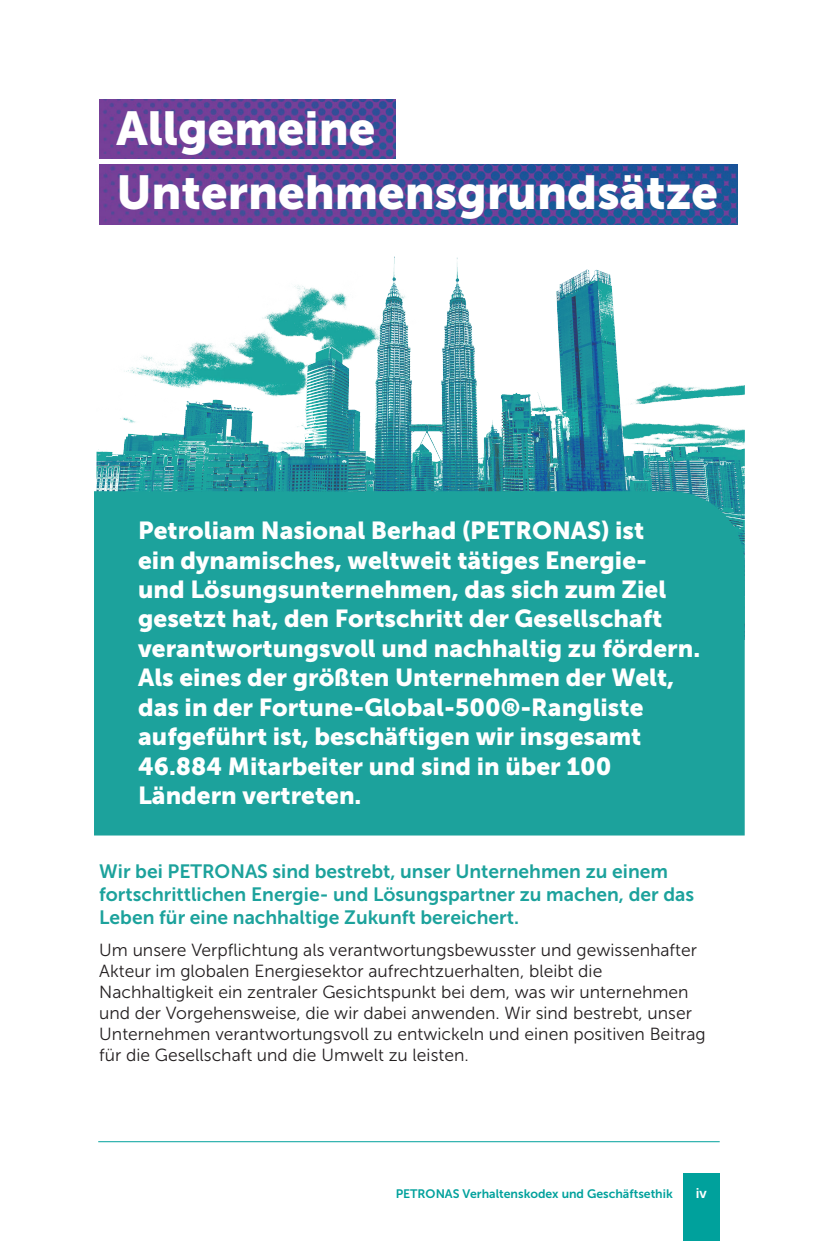
<style>
.page{position:relative;width:819px;height:1241px;background:#fff}
.page>*{position:absolute;margin:0;border:0;box-sizing:border-box;transform-origin:0 0}
.t1{font:47.25px/64.8px "Museo Sans 900";color:#fff}
.t2{font:24.5px/29.4px "Museo Sans 900";color:#fff}
.t3{font:19.25px/23.1px "Museo Sans 700";color:#1ca29c}
.t4{font:17.5px/21px "Museo Sans 300";color:#231f20}
.t5{font:14px "Museo Sans 700";color:#fff}
.t6{font:12.25px "Museo Sans 700";color:#00a19c}
</style>
<div class="page">
<hr style="left:98px;top:1141px;width:621px;height:1px;background:#00a19c">
<div style="left:683px;top:1173px;width:36px;height:67px;background:#00a19c"></div>
<img style="left:100px;top:165px;width:637px;height:59px">
<img style="left:100px;top:99px;width:295px;height:60px">
<img style="left:97px;top:256px;width:647px;height:235px">
<div style="left:94px;top:491px;width:650px;height:344px;background:#1ca29c"></div>
<h1 class="t1" style="left:116px;top:95px;width:603px">Allgemeine<br>Unternehmensgrundsätze</h1>
<p class="t2" style="left:138px;top:515px;width:563px">Petroliam Nasional Berhad (PETRONAS) ist<br>ein dynamisches, weltweit tätiges Energie-<br>und Lösungsunternehmen, das sich zum Ziel gesetzt hat, den Fortschritt der Gesellschaft verantwortungsvoll und nachhaltig zu fördern.<br>Als eines der größten Unternehmen der Welt, das in der Fortune-Global-500®-Rangliste aufgeführt ist, beschäftigen wir insgesamt 46.884 Mitarbeiter und sind in über 100<br>Ländern vertreten.</p>
<p class="t3" style="left:99px;top:859px;width:596px">Wir bei PETRONAS sind bestrebt, unser Unternehmen zu einem fortschrittlichen Energie- und Lösungspartner zu machen, der das<br>Leben für eine nachhaltige Zukunft bereichert.</p>
<p class="t4" style="left:99px;top:939px;width:608px">Um unsere Verpflichtung als verantwortungsbewusster und gewissenhafter Akteur im globalen Energiesektor aufrechtzuerhalten, bleibt die Nachhaltigkeit ein zentraler Gesichtspunkt bei dem, was wir unternehmen und der Vorgehensweise, die wir dabei anwenden. Wir sind bestrebt, unser Unternehmen verantwortungsvoll zu entwickeln und einen positiven Beitrag für die Gesellschaft und die Umwelt zu leisten.</p>
<p class="t6" style="left:395px;top:1186px;width:279px">PETRONAS Verhaltenskodex und Geschäftsethik</p>
<p class="t5" style="left:695px;top:1184px;width:13px">iv</p>
</div>
